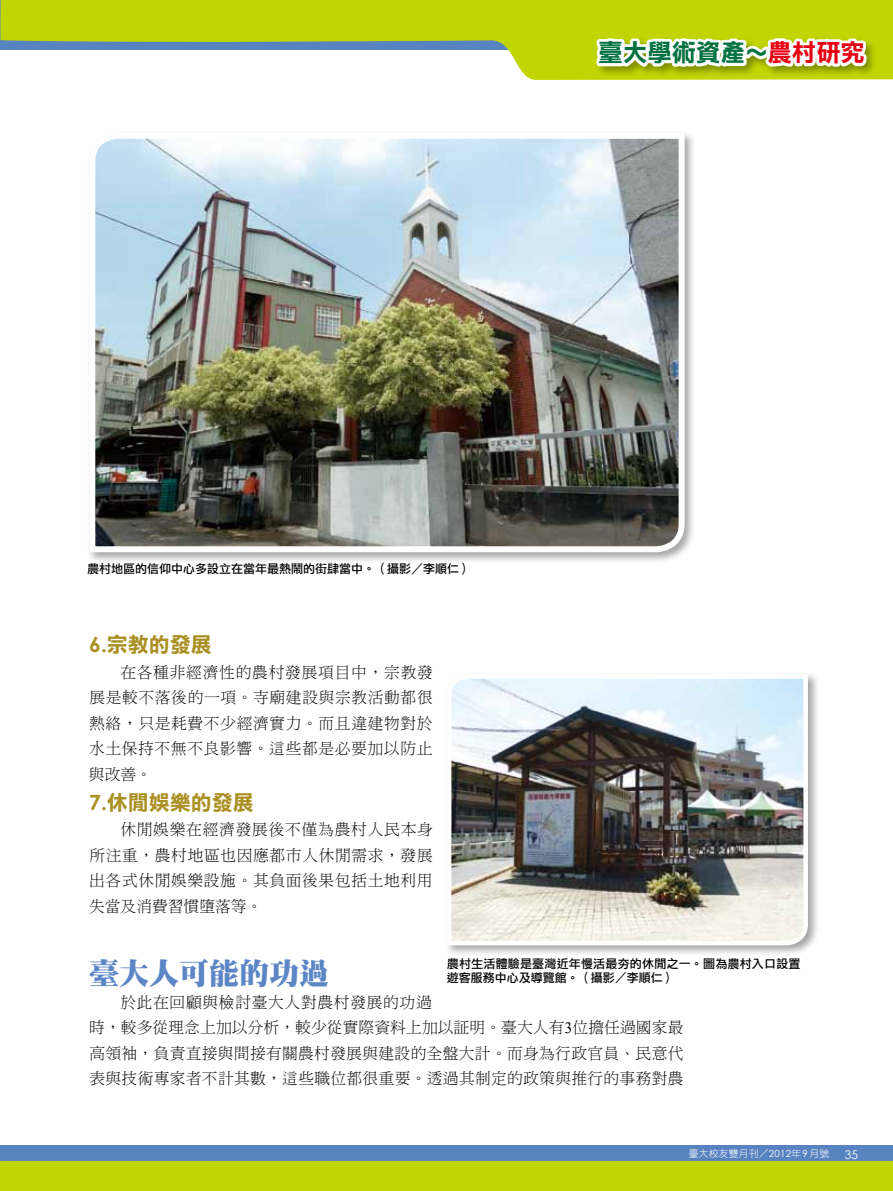
<style>
.page{position:relative;width:893px;height:1191px;background:#fff}
.page>*{position:absolute;margin:0;border:0;box-sizing:border-box;transform-origin:0 0}
.t1{font:30px "DF Ming Std W12";color:#5c86c5}
.t2{font:24.3px "DF Li Hei Std W7";letter-spacing:.005em;color:#00713f}
.t3{font:21px "DF Li Hei Std W7";color:#aa8f22}
.t4{font:15.75px/25.5px "DF Ming Std W3";letter-spacing:.02em;color:#000;text-align:justify}
.t5{font:12px/14.4px "DF Li Hei Std W5";color:#000}
.t6{font:12px "Century Gothic";color:#fff}
.t7{font:9.75px "DF Yuan Std W3";letter-spacing:.025em;color:#fff}
.s1{color:#e60012}
.s2{font-family:"Century Gothic";font-weight:700}
.s3{font-family:"Times New Roman"}
.s4{font-family:"Century Gothic"}
</style>
<div class="page">
<div style="left:1px;top:1145px;width:892px;height:46px;background:#5883c1"></div>
<svg style="left:0;top:0;width:893px;height:80px;fill:#c1d600"></svg>
<div style="left:1px;top:1161px;width:892px;height:30px;background:#c1d600"></div>
<div style="left:594px;top:36px;width:284px;height:42px;background:#000;opacity:.35"></div>
<svg style="left:589px;top:23px;width:281px;height:57px"></svg>
<div style="left:87px;top:130px;width:609px;height:434px;background:#000;opacity:.35"></div>
<img style="left:87px;top:130px;width:601px;height:425px">
<div style="left:444px;top:671px;width:375px;height:286px;background:#000;opacity:.35"></div>
<img style="left:445px;top:672px;width:365px;height:275px">
<h2 class="t2" style="left:599px;top:39px;width:268px">臺大學術資產～<span class="s1">農村研究</span></h2>
<p class="t5" style="left:87px;top:561px;width:385px">農村地區的信仰中心多設立在當年最熱鬧的街肆當中。（攝影／李順仁）</p>
<h3 class="t3" style="left:89px;top:633px;width:124px"><span class="s2">6.</span>宗教的發展</h3>
<p class="t4" style="left:89px;top:659px;width:345px;text-indent:31px">在各種非經濟性的農村發展項目中，宗教發展是較不落後的一項。寺廟建設與宗教活動都很熱絡，只是耗費不少經濟實力。而且違建物對於水土保持不無不良影響。這些都是必要加以防止與改善。</p>
<h3 class="t3" style="left:89px;top:791px;width:166px"><span class="s2">7.</span>休閒娛樂的發展</h3>
<p class="t4" style="left:89px;top:816px;width:345px;text-indent:31px">休閒娛樂在經濟發展後不僅為農村人民本身所注重，農村地區也因應都市人休閒需求，發展出各式休閒娛樂設施。其負面後果包括土地利用失當及消費習慣墮落等。</p>
<p class="t5" style="left:447px;top:956px;width:355px">農村生活體驗是臺灣近年慢活最夯的休閒之一。圖為農村入口設置遊客服務中心及導覽館。（攝影／李順仁）</p>
<h1 class="t1" style="left:89px;top:956px;width:242px">臺大人可能的功過</h1>
<p class="t4" style="left:89px;top:988px;width:596px;text-align:left;text-indent:31px">於此在回顧與檢討臺大人對農村發展的功過<br>時，較多從理念上加以分析，較少從實際資料上加以証明。臺大人有<span class="s3">3</span>位擔任過國家最高領袖，負責直接與間接有關農村發展與建設的全盤大計。而身為行政官員、民意代表與技術專家者不計其數，這些職位都很重要。透過其制定的政策與推行的事務對農</p>
<p class="t7" style="left:689px;top:1148px;width:142px">臺大校友雙月刊／<span class="s4">2012</span>年<span class="s4">9</span>月號</p>
<p class="t6" style="left:845px;top:1146px;width:15px">35</p>
</div>
